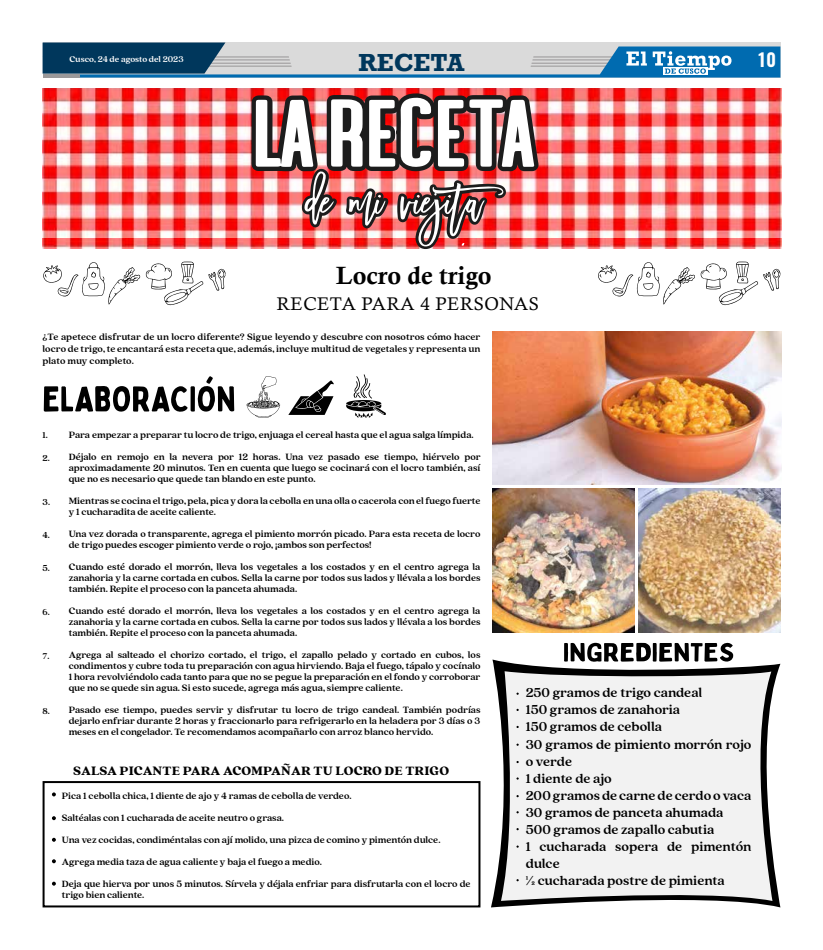
<style>
.page{position:relative;width:823px;height:950px;background:#fff}
.page>*{position:absolute;margin:0;border:0;box-sizing:border-box;transform-origin:0 0}
.t1{font:700 25.3px "Rockwell";color:#00375c}
.t2{font:25px "Calis MT Bol";color:#000}
.t3{font:18.3px "Calisto";letter-spacing:.03em;color:#000}
.t4{font:600 18px "Oswald";color:#fff}
.t5{font:700 14px/17px "Quincy CF";letter-spacing:-.005em;color:#000}
.t6{font:900 13.3px "Quincy CF";letter-spacing:.01em;color:#000}
.t7{font:700 10px/11px "Quincy CF";letter-spacing:-.005em;color:#000;text-align:justify}
.t8{font:700 9.3px "Quincy CF";color:#000}
.t9{font:700 9px "Quincy CF";color:#fff}
</style>
<div class="page">
<svg style="left:43px;top:43px;width:737px;height:35px;background:#7499b2"></svg>
<img style="left:43px;top:88px;width:737px;height:160px">
<svg style="left:44px;top:376px;width:190px;height:36px"></svg>
<svg style="left:598px;top:262px;width:96px;height:43px"></svg>
<svg style="left:700px;top:262px;width:80px;height:43px"></svg>
<svg style="left:43px;top:262px;width:97px;height:43px"></svg>
<svg style="left:146px;top:262px;width:80px;height:43px"></svg>
<svg style="left:510px;top:662px;width:270px;height:245px"></svg>
<svg style="left:510px;top:671px;width:262px;height:230px;fill:#f2f2f2"></svg>
<svg style="left:564px;top:642px;width:169px;height:20px"></svg>
<svg style="left:52px;top:792px;width:4px;height:4px"></svg>
<svg style="left:52px;top:816px;width:4px;height:4px"></svg>
<svg style="left:52px;top:837px;width:4px;height:4px"></svg>
<svg style="left:52px;top:859px;width:4px;height:4px"></svg>
<svg style="left:52px;top:881px;width:4px;height:4px"></svg>
<div style="left:43px;top:781px;width:437px;height:126px;border:2px solid #000"></div>
<svg style="left:246px;top:781px;width:51px;height:127px"></svg>
<svg style="left:322px;top:42px;width:49px;height:29px"></svg>
<svg style="left:297px;top:71px;width:213px;height:837px"></svg>
<svg style="left:246px;top:87px;width:299px;height:427px"></svg>
<img style="left:492px;top:332px;width:288px;height:153px">
<img style="left:638px;top:488px;width:142px;height:144px">
<img style="left:492px;top:488px;width:142px;height:144px">
<p class="t9" style="left:69px;top:53px;width:116px">Cusco, 24 de agosto del 2023</p>
<h1 class="t1" style="left:358px;top:47px;width:108px">RECETA</h1>
<h2 class="t2" style="left:336px;top:261px;width:157px">Locro de trigo</h2>
<h3 class="t3" style="left:277px;top:293px;width:263px">RECETA PARA 4 PERSONAS</h3>
<p class="t7" style="left:43px;top:330px;width:439px;line-height:12px">¿Te apetece disfrutar de un locro diferente? Sigue leyendo y descubre con nosotros cómo hacer locro de trigo, te encantará esta receta que, además, incluye multitud de vegetales y representa un plato muy completo.</p>
<h3 class="t4" style="left:756px;top:47px;width:20px">10</h3>
<p class="t8" style="left:43px;top:429px;width:7px">1.</p>
<p class="t8" style="left:43px;top:452px;width:9px">2.</p>
<p class="t8" style="left:43px;top:496px;width:9px">3.</p>
<p class="t8" style="left:43px;top:529px;width:9px">4.</p>
<p class="t8" style="left:43px;top:562px;width:9px">5.</p>
<p class="t8" style="left:43px;top:606px;width:9px">6.</p>
<p class="t8" style="left:43px;top:651px;width:8px">7.</p>
<p class="t8" style="left:43px;top:705px;width:9px">8.</p>
<p class="t7" style="left:69px;top:430px;width:406px">Para empezar a preparar tu locro de trigo, enjuaga el cereal hasta que el agua salga límpida.</p>
<p class="t7" style="left:69px;top:452px;width:413px">Déjalo en remojo en la nevera por 12 horas. Una vez pasado ese tiempo, hiérvelo por aproximadamente 20 minutos. Ten en cuenta que luego se cocinará con el locro también, así que no es necesario que quede tan blando en este punto.</p>
<p class="t7" style="left:69px;top:496px;width:413px">Mientras se cocina el trigo, pela, pica y dora la cebolla en una olla o cacerola con el fuego fuerte y 1 cucharadita de aceite caliente.</p>
<p class="t7" style="left:69px;top:529px;width:413px">Una vez dorada o transparente, agrega el pimiento morrón picado. Para esta receta de locro de trigo puedes escoger pimiento verde o rojo, ¡ambos son perfectos!</p>
<p class="t7" style="left:69px;top:562px;width:413px">Cuando esté dorado el morrón, lleva los vegetales a los costados y en el centro agrega la zanahoria y la carne cortada en cubos. Sella la carne por todos sus lados y llévala a los bordes también. Repite el proceso con la panceta ahumada.</p>
<p class="t7" style="left:69px;top:606px;width:413px">Cuando esté dorado el morrón, lleva los vegetales a los costados y en el centro agrega la zanahoria y la carne cortada en cubos. Sella la carne por todos sus lados y llévala a los bordes también. Repite el proceso con la panceta ahumada.</p>
<p class="t7" style="left:69px;top:650px;width:413px">Agrega al salteado el chorizo cortado, el trigo, el zapallo pelado y cortado en cubos, los condimentos y cubre toda tu preparación con agua hirviendo. Baja el fuego, tápalo y cocínalo 1 hora revolviéndolo cada tanto para que no se pegue la preparación en el fondo y corroborar que no se quede sin agua. Si esto sucede, agrega más agua, siempre caliente.</p>
<p class="t7" style="left:69px;top:705px;width:413px">Pasado ese tiempo, puedes servir y disfrutar tu locro de trigo candeal. También podrías dejarlo enfriar durante 2 horas y fraccionarlo para refrigerarlo en la heladera por 3 días o 3 meses en el congelador. Te recomendamos acompañarlo con arroz blanco hervido.</p>
<h3 class="t6" style="left:73px;top:762px;width:377px">SALSA PICANTE PARA ACOMPAÑAR TU LOCRO DE TRIGO</h3>
<p class="t7" style="left:62px;top:790px;width:291px">Pica 1 cebolla chica, 1 diente de ajo y 4 ramas de cebolla de verdeo.</p>
<p class="t7" style="left:62px;top:812px;width:224px">Saltéalas con 1 cucharada de aceite neutro o grasa.</p>
<p class="t7" style="left:62px;top:834px;width:380px">Una vez cocidas, condiméntalas con ají molido, una pizca de comino y pimentón dulce.</p>
<p class="t7" style="left:62px;top:856px;width:261px">Agrega media taza de agua caliente y baja el fuego a medio.</p>
<p class="t7" style="left:62px;top:878px;width:410px">Deja que hierva por unos 5 minutos. Sírvela y déjala enfriar para disfrutarla con el locro de trigo bien caliente.</p>
<p class="t5" style="left:525px;top:685px;width:227px">250 gramos de trigo candeal<br>150 gramos de zanahoria<br>150 gramos de cebolla<br>30 gramos de pimiento morrón rojo o verde<br>1 diente de ajo<br>200 gramos de carne de cerdo o vaca<br>30 gramos de panceta ahumada<br>500 gramos de zapallo cabutia<br>1 cucharada sopera de pimentón dulce<br>½ cucharada postre de pimienta</p>
</div>
